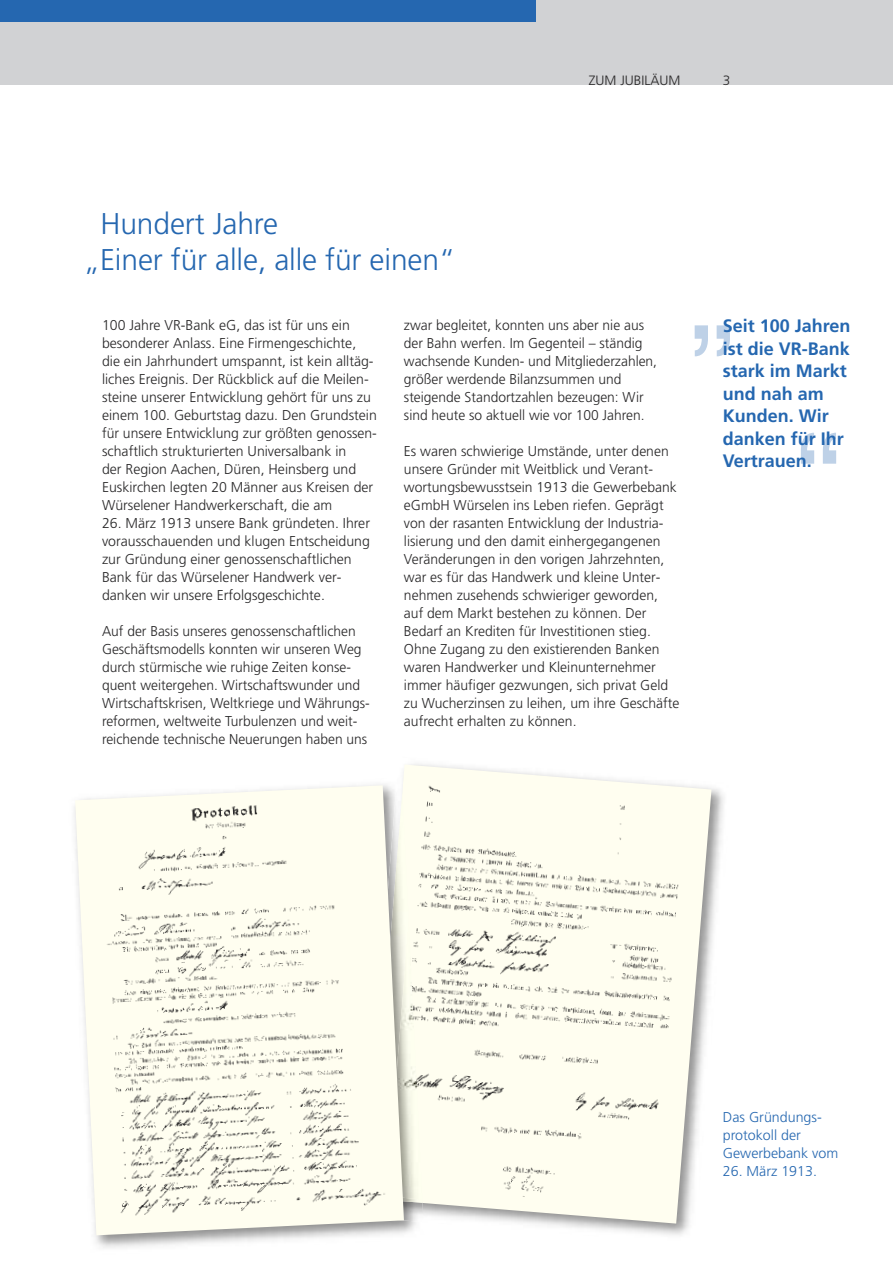
<style>
.page{position:relative;width:893px;height:1263px;background:#fff}
.page>*{position:absolute;margin:0;border:0;box-sizing:border-box;transform-origin:0 0}
.t1{font:120px "Helvetica Neue";color:#bed1e7}
.t2{font:300 30px/36px "Frutiger";letter-spacing:-.005em;color:#2567b0}
.t3{font:700 18px/22.5px "Frutiger";color:#2567b0}
.t4{font:300 14.25px/18px "Frutiger";color:#272627}
.t5{font:300 14.25px/18px "Frutiger";color:#2567b0}
.t6{font:300 13.5px "Frutiger";color:#272627}
</style>
<div class="page">
<img style="left:532px;top:788px;width:192px;height:447px">
<svg style="left:403px;top:764px;width:308px;height:459px"></svg>
<img style="left:424px;top:778px;width:277px;height:441px">
<div style="left:0;top:0;width:893px;height:85px;background:#d1d2d4"></div>
<div style="left:0;top:0;width:536px;height:21px;background:#2567b0"></div>
<img style="left:74px;top:778px;width:350px;height:470px">
<img style="left:361px;top:778px;width:62px;height:444px">
<div style="left:404px;top:792px;width:18px;height:411px;background:#fffef0"></div>
<img style="left:404px;top:922px;width:18px;height:277px">
<svg style="left:75px;top:785px;width:329px;height:450px"></svg>
<img style="left:88px;top:797px;width:307px;height:432px">
<h2 class="t2" style="left:84px;top:208px;width:374px;text-indent:17px">Hundert Jahre<br>„Einer für alle, alle für einen“</h2>
<p class="t6" style="left:589px;top:75px;width:93px">ZUM JUBILÄUM</p>
<p class="t6" style="left:723px;top:75px;width:9px">3</p>
<p class="t4" style="left:102px;top:317px;width:276px">100 Jahre VR-Bank eG, das ist für uns ein besonderer Anlass. Eine Firmengeschichte, die ein Jahrhundert umspannt, ist kein alltäg&shy;liches Ereignis. Der Rückblick auf die Meilen&shy;steine unserer Entwicklung gehört für uns zu einem 100. Geburtstag dazu. Den Grundstein für unsere Entwicklung zur größten genossen&shy;schaftlich strukturierten Universalbank in<br>der Region Aachen, Düren, Heinsberg und Euskirchen legten 20 Männer aus Kreisen der Würselener Handwerkerschaft, die am</p>
<p class="t4" style="left:102px;top:515px;width:270px">26. März 1913 unsere Bank gründeten. Ihrer vorausschauenden und klugen Entscheidung zur Gründung einer genossenschaftlichen Bank für das Würselener Handwerk ver&shy;danken wir unsere Erfolgsgeschichte.</p>
<p class="t4" style="left:102px;top:623px;width:269px">Auf der Basis unseres genossenschaftlichen Geschäftsmodells konnten wir unseren Weg durch stürmische wie ruhige Zeiten konse&shy;quent weitergehen. Wirtschaftswunder und Wirtschaftskrisen, Weltkriege und Währungs&shy;reformen, weltweite Turbulenzen und weit&shy;reichende technische Neuerungen haben uns</p>
<p class="t4" style="left:404px;top:317px;width:255px">zwar begleitet, konnten uns aber nie aus der Bahn werfen. Im Gegenteil – ständig wachsende Kunden- und Mitgliederzahlen, größer werdende Bilanzsummen und steigende Standortzahlen bezeugen: Wir sind heute so aktuell wie vor 100 Jahren.</p>
<p class="t4" style="left:404px;top:443px;width:277px">Es waren schwierige Umstände, unter denen unsere Gründer mit Weitblick und Verant&shy;wortungsbewusstsein 1913 die Gewerbebank eGmbH Würselen ins Leben riefen. Geprägt von der rasanten Entwicklung der Industria&shy;lisierung und den damit einhergegangenen Veränderungen in den vorigen Jahrzehnten, war es für das Handwerk und kleine Unter&shy;nehmen zusehends schwieriger geworden, auf dem Markt bestehen zu können. Der Bedarf an Krediten für Investitionen stieg.<br>Ohne Zugang zu den existierenden Banken waren Handwerker und Kleinunternehmer immer häufiger gezwungen, sich privat Geld zu Wucherzinsen zu leihen, um ihre Geschäfte aufrecht erhalten zu können.</p>
<p class="t3" style="left:723px;top:316px;width:129px">Seit 100 Jahren ist die VR-Bank stark im Markt und nah am<br>Kunden. Wir danken für Ihr<br>Vertrauen.</p>
<h1 class="t1" style="left:687px;top:253px;width:53px">„</h1>
<h1 class="t1" style="left:793px;top:433px;width:53px">“</h1>
<p class="t5" style="left:723px;top:1109px;width:117px">Das Gründungs&shy;protokoll der<br>Gewerbebank vom</p>
<p class="t5" style="left:723px;top:1163px;width:96px">26. März 1913.</p>
</div>
